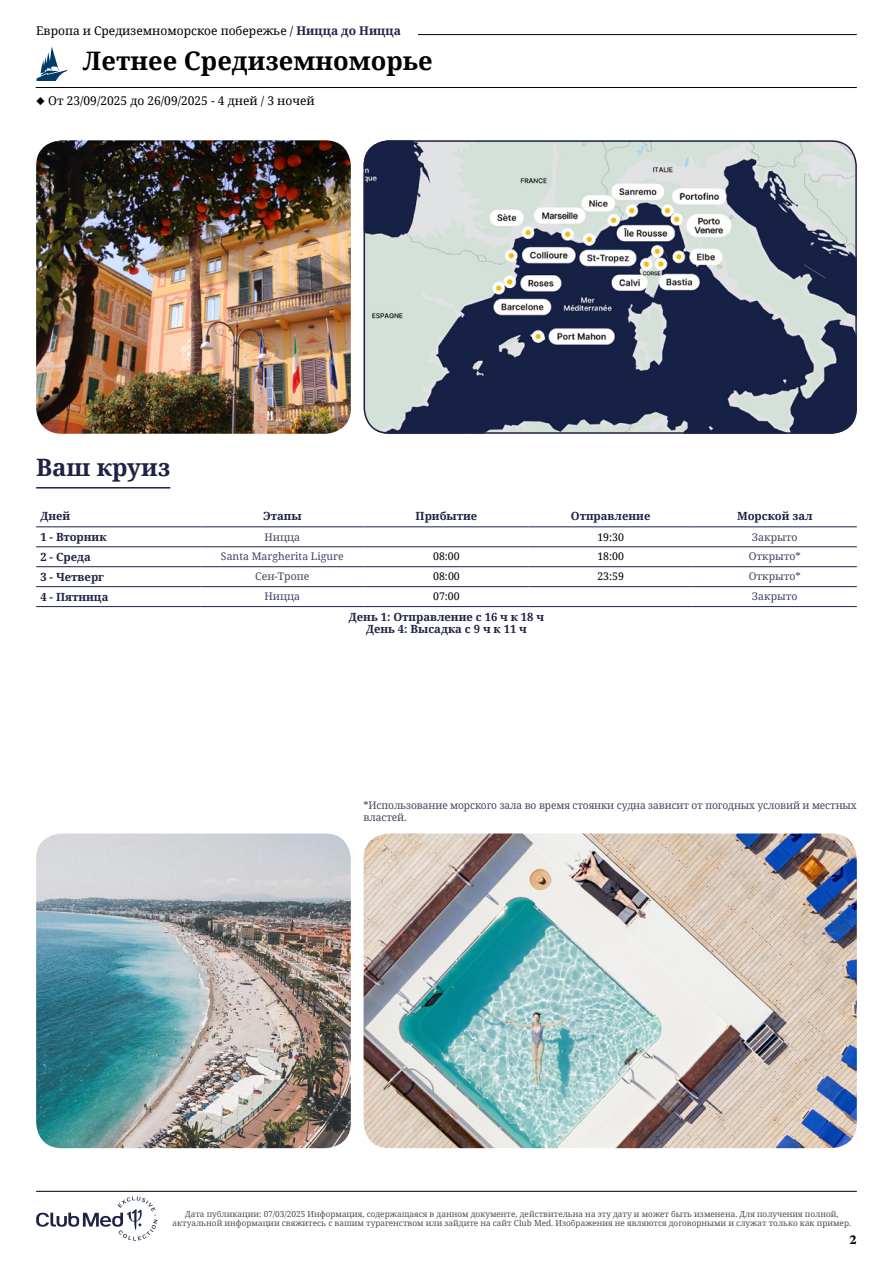
<style>
.page{position:relative;width:893px;height:1263px;background:#fff}
.page>*{position:absolute;margin:0;border:0;box-sizing:border-box;transform-origin:0 0}
.t1{font:700 25.5px "Noto Serif";color:#000}
.t2{font:700 24px "Noto Serif";color:#1e2346}
.t3{font:700 12.6px "Newsreader 24 pt";color:#000}
.t4{font:12px "Noto Serif";color:#000}
.t5{font:700 11.25px/12px "Noto Serif";color:#1e2346;text-align:center}
.t6{font:10.5px/11.2px "Noto Serif";letter-spacing:-.01em;color:#404462}
.t7{font:10.5px "Noto Serif";color:#000}
.t8{font:8.25px/9px "Noto Serif";color:#4d4d4d;text-align:center}
.s1{font-weight:700;color:#1e2346}
</style>
<div class="page">
<hr style="left:107px;top:34px;width:750px;height:1px;background:#000">
<hr style="left:36px;top:87px;width:821px;height:1px;background:#000">
<svg style="left:36px;top:47px;width:32px;height:34px"></svg>
<div style="left:36px;top:26px;width:382px;height:17px;background:#fff"></div>
<img style="left:364px;top:833px;width:493px;height:315px">
<hr style="left:36px;top:527px;width:164px;height:1px;background:#1e2346">
<hr style="left:200px;top:527px;width:164px;height:1px;background:#1e2346">
<hr style="left:364px;top:527px;width:165px;height:1px;background:#1e2346">
<hr style="left:529px;top:527px;width:164px;height:1px;background:#1e2346">
<hr style="left:693px;top:527px;width:164px;height:1px;background:#1e2346">
<hr style="left:36px;top:546px;width:164px;height:1px;background:#1e2346">
<hr style="left:200px;top:546px;width:164px;height:1px;background:#1e2346">
<hr style="left:364px;top:546px;width:165px;height:1px;background:#1e2346">
<hr style="left:529px;top:546px;width:164px;height:1px;background:#1e2346">
<hr style="left:693px;top:546px;width:164px;height:1px;background:#1e2346">
<hr style="left:36px;top:566px;width:164px;height:1px;background:#1e2346">
<hr style="left:200px;top:566px;width:164px;height:1px;background:#1e2346">
<hr style="left:364px;top:566px;width:165px;height:1px;background:#1e2346">
<hr style="left:529px;top:566px;width:164px;height:1px;background:#1e2346">
<hr style="left:693px;top:566px;width:164px;height:1px;background:#1e2346">
<hr style="left:36px;top:586px;width:164px;height:1px;background:#1e2346">
<hr style="left:36px;top:606px;width:164px;height:1px;background:#1e2346">
<hr style="left:200px;top:586px;width:164px;height:1px;background:#1e2346">
<hr style="left:200px;top:606px;width:164px;height:1px;background:#1e2346">
<hr style="left:364px;top:586px;width:165px;height:1px;background:#1e2346">
<hr style="left:364px;top:606px;width:165px;height:1px;background:#1e2346">
<hr style="left:529px;top:586px;width:164px;height:1px;background:#1e2346">
<hr style="left:529px;top:606px;width:164px;height:1px;background:#1e2346">
<hr style="left:693px;top:586px;width:164px;height:1px;background:#1e2346">
<hr style="left:693px;top:606px;width:164px;height:1px;background:#1e2346">
<img style="left:36px;top:140px;width:315px;height:294px">
<img style="left:36px;top:833px;width:315px;height:315px">
<hr style="left:36px;top:487px;width:134px;height:1px;background:#1e2346">
<img style="left:364px;top:140px;width:493px;height:294px">
<div style="left:364px;top:140px;width:493px;height:294px;border:2px solid #1e2346;border-radius:25px"></div>
<svg style="left:36px;top:1196px;width:122px;height:44px"></svg>
<hr style="left:36px;top:1191px;width:821px;height:1px;background:#000">
<h3 class="t4" style="left:36px;top:22px;width:366px">Европа и Средиземноморское побережье / <span class="s1">Ницца до Ницца</span></h3>
<h1 class="t1" style="left:83px;top:43px;width:351px">Летнее Средиземноморье</h1>
<h3 class="t4" style="left:36px;top:93px;width:280px">◆ От 23/09/2025 до 26/09/2025 - 4 дней / 3 ночей</h3>
<h2 class="t2" style="left:36px;top:451px;width:136px">Ваш круиз</h2>
<h3 class="t5" style="left:40px;top:510px;width:31px">Дней</h3>
<h3 class="t5" style="left:263px;top:510px;width:40px">Этапы</h3>
<h3 class="t5" style="left:416px;top:510px;width:63px">Прибытие</h3>
<h3 class="t5" style="left:571px;top:510px;width:81px">Отправление</h3>
<h3 class="t5" style="left:737px;top:510px;width:77px">Морской зал</h3>
<h3 class="t5" style="left:40px;top:530px;width:68px">1 - Вторник</h3>
<p class="t6" style="left:264px;top:531px;width:37px">Ницца</p>
<p class="t7" style="left:597px;top:529px;width:28px">19:30</p>
<p class="t6" style="left:752px;top:531px;width:47px">Закрыто</p>
<h3 class="t5" style="left:40px;top:550px;width:52px">2 - Среда</h3>
<p class="t6" style="left:221px;top:551px;width:124px">Santa Margherita Ligure</p>
<p class="t7" style="left:433px;top:549px;width:28px">08:00</p>
<p class="t7" style="left:597px;top:549px;width:28px">18:00</p>
<p class="t6" style="left:749px;top:551px;width:54px">Открыто*</p>
<h3 class="t5" style="left:40px;top:570px;width:65px">3 - Четверг</h3>
<p class="t6" style="left:255px;top:571px;width:56px">Сен-Тропе</p>
<p class="t7" style="left:433px;top:569px;width:28px">08:00</p>
<p class="t7" style="left:597px;top:569px;width:28px">23:59</p>
<p class="t6" style="left:749px;top:571px;width:54px">Открыто*</p>
<h3 class="t5" style="left:40px;top:590px;width:70px">4 - Пятница</h3>
<p class="t6" style="left:264px;top:590px;width:37px">Ницца</p>
<p class="t7" style="left:433px;top:589px;width:28px">07:00</p>
<p class="t6" style="left:752px;top:590px;width:47px">Закрыто</p>
<h3 class="t5" style="left:349px;top:610px;width:197px">День 1: Отправление c 16 ч к 18 ч<br>День 4: Высадка c 9 ч к 11 ч</h3>
<p class="t6" style="left:364px;top:800px;width:495px">*Использование морского зала во время стоянки судна зависит от погодных условий и местных властей.</p>
<p class="t8" style="left:173px;top:1209px;width:680px">Дата публикации: 07/03/2025 Информация, содержащаяся в данном документе, действительна на эту дату и может быть изменена. Для получения полной, актуальной информации свяжитесь с вашим турагенством или зайдите на сайт Club Med. Изображения не являются договорными и служат только как пример.</p>
<h3 class="t3" style="left:849px;top:1230px;width:9px">2</h3>
</div>
